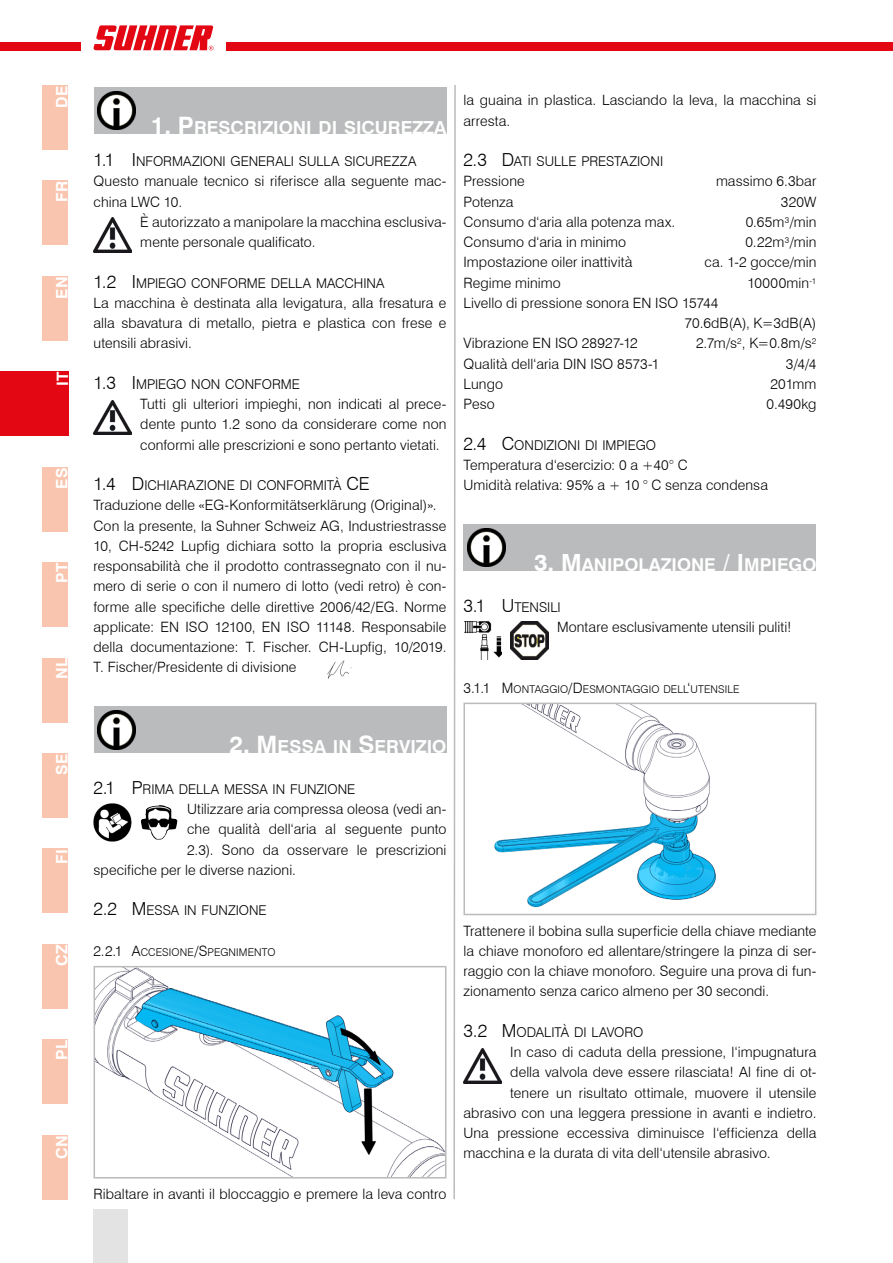
<style>
.page{position:relative;width:893px;height:1263px;background:#fff}
.page>*{position:absolute;margin:0;border:0;box-sizing:border-box;transform-origin:0 0}
.t1{font:700 24px "Swiss 721 BT";color:#fff}
.t2{font:700 18px "Swiss 721 BT";color:#fff}
.t3{font:700 17.85px "Swiss 721 BT";color:#fff}
.t4{font:700 15.75px "Swiss 721 BT";letter-spacing:.05em;color:#fff}
.t5{font:300 14.25px/20.2px "Swiss 721 BT";letter-spacing:.005em;color:#000}
.t6{font:300 14.25px "Swiss 721 BT";letter-spacing:.025em;color:#000}
.t7{font:300 13.5px "Swiss 721 BT";color:#000}
.t8{font:300 10.65px "Swiss 721 BT";letter-spacing:.015em;color:#000}
.s1{font-size:24px}
.s2{font-size:18px}
.s3{font-size:14.25px}
.s4{font-size:23.7px}
</style>
<div class="page">
<div style="left:43px;top:1135px;width:25px;height:64px;background:#f9c5af"></div>
<div style="left:43px;top:1039px;width:25px;height:65px;background:#f9c5af"></div>
<div style="left:43px;top:944px;width:25px;height:64px;background:#f9c5af"></div>
<div style="left:43px;top:849px;width:25px;height:64px;background:#f9c5af"></div>
<div style="left:43px;top:753px;width:25px;height:64px;background:#f9c5af"></div>
<div style="left:43px;top:658px;width:25px;height:64px;background:#f9c5af"></div>
<div style="left:43px;top:562px;width:25px;height:65px;background:#f9c5af"></div>
<div style="left:43px;top:467px;width:25px;height:64px;background:#f9c5af"></div>
<div style="left:43px;top:372px;width:25px;height:64px;background:#e30613"></div>
<img style="left:94px;top:218px;width:38px;height:35px">
<img style="left:94px;top:400px;width:38px;height:35px">
<div style="left:94px;top:707px;width:352px;height:46px;background:#babbbc"></div>
<img style="left:98px;top:711px;width:38px;height:38px">
<img style="left:94px;top:804px;width:38px;height:37px">
<img style="left:141px;top:805px;width:36px;height:34px">
<div style="left:94px;top:87px;width:352px;height:47px;background:#babbbc"></div>
<img style="left:98px;top:92px;width:38px;height:38px">
<img style="left:327px;top:660px;width:25px;height:19px">
<img style="left:97px;top:969px;width:346px;height:206px">
<div style="left:94px;top:966px;width:352px;height:212px;border:2px solid #babbbc"></div>
<div style="left:463px;top:524px;width:353px;height:47px;background:#babbbc"></div>
<img style="left:468px;top:529px;width:38px;height:38px">
<img style="left:464px;top:621px;width:38px;height:38px">
<img style="left:510px;top:621px;width:39px;height:38px">
<img style="left:463px;top:1048px;width:39px;height:35px">
<img style="left:494px;top:706px;width:222px;height:202px">
<div style="left:463px;top:703px;width:353px;height:212px;border:2px solid #babbbc"></div>
<div style="left:43px;top:276px;width:25px;height:65px;background:#f9c5af"></div>
<div style="left:43px;top:181px;width:25px;height:64px;background:#f9c5af"></div>
<div style="left:43px;top:85px;width:25px;height:65px;background:#f9c5af"></div>
<div style="left:0;top:43px;width:893px;height:8px;background:#e30613"></div>
<div style="left:81px;top:17px;width:144px;height:42px;background:#fff"></div>
<svg style="left:93px;top:25px;width:120px;height:26px"></svg>
<svg style="left:453px;top:85px;width:3px;height:1115px"></svg>
<div style="left:93px;top:1209px;width:34px;height:54px;background:#e3e3e3"></div>
<div style="left:0;top:371px;width:68px;height:64px;background:#e30613"></div>
<p class="t4" style="left:52px;top:108px;width:24px;rotate:-90deg">DE</p>
<p class="t4" style="left:52px;top:202px;width:23px;rotate:-90deg">FR</p>
<p class="t4" style="left:52px;top:299px;width:24px;rotate:-90deg">EN</p>
<p class="t4" style="left:53px;top:386px;width:16px;rotate:-90deg">IT</p>
<p class="t4" style="left:52px;top:489px;width:23px;rotate:-90deg">ES</p>
<p class="t4" style="left:52px;top:583px;width:22px;rotate:-90deg">PT</p>
<p class="t4" style="left:52px;top:679px;width:23px;rotate:-90deg">NL</p>
<p class="t4" style="left:52px;top:775px;width:23px;rotate:-90deg">SE</p>
<p class="t4" style="left:52px;top:864px;width:17px;rotate:-90deg">FI</p>
<p class="t4" style="left:52px;top:966px;width:23px;rotate:-90deg">CZ</p>
<p class="t4" style="left:52px;top:1060px;width:22px;rotate:-90deg">PL</p>
<p class="t4" style="left:52px;top:1159px;width:26px;rotate:-90deg">CN</p>
<p class="t2" style="left:151px;top:117px;width:55px"><span class="s1">1. P</span>RESCRIZI</p>
<p class="t2" style="left:279px;top:117px;width:122px">ONIDISICUREZZ</p>
<p class="t2" style="left:434px;top:117px;width:14px">A</p>
<p class="t7" style="left:94px;top:153px;width:324px"><span class="s2">1.1 I</span> NFORMAZIONI GENERALI SULLA SICUREZZA</p>
<p class="t5" style="left:94px;top:171px;width:354px">Questo manuale tecnico si riferisce alla seguente mac&shy;china LWC 10.</p>
<p class="t5" style="left:140px;top:211px;width:308px">È autorizzato a manipolare la macchina esclusiva&shy;mente personale qualificato.</p>
<p class="t7" style="left:94px;top:275px;width:293px"><span class="s2">1.2 I</span> MPIEGO CONFORME DELLA MACCHINA</p>
<p class="t5" style="left:94px;top:292px;width:354px;text-align:justify">La macchina è destinata alla levigatura, alla fresatura e alla sbavatura di metallo, pietra e plastica con frese e utensili abrasivi.</p>
<p class="t7" style="left:94px;top:376px;width:208px"><span class="s2">1.3 I</span> MPIEGO NON CONFORME</p>
<p class="t5" style="left:140px;top:394px;width:308px;text-align:justify">Tutti gli ulteriori impieghi, non indicati al prece&shy;dente punto 1.2 sono da considerare come non conformi alle prescrizioni e sono pertanto vietati.</p>
<p class="t7" style="left:94px;top:477px;width:265px"><span class="s2">1.4 D</span>ICHIARAZIONE DI CONFORMITÀ <span class="s2">CE</span></p>
<p class="t5" style="left:94px;top:495px;width:354px">Traduzione delle «EG-Konformitätserklärung (Original)».<br>Con la presente, la Suhner Schweiz AG, Industriestrasse 10, CH-5242 Lupfig dichiara sotto la propria esclusiva responsabilità che il prodotto contrassegnato con il nu&shy;mero di serie o con il numero di lotto (vedi retro) è con&shy;forme alle specifiche delle direttive 2006/42/EG. Norme applicate: EN ISO 12100, EN ISO 11148. Responsabile della documentazione: T. Fischer. CH-Lupfig, 10/2019.<br>T. Fischer/Presidente di divisione</p>
<h1 class="t1" style="left:229px;top:730px;width:61px">2. M<span class="s2">ESS</span></h1>
<p class="t2" style="left:314px;top:736px;width:134px">AIN <span class="s1">S</span>ERVIZIO</p>
<p class="t7" style="left:94px;top:781px;width:263px"><span class="s2">2.1 P</span>RIMA DELLA MESSA IN FUNZIONE</p>
<p class="t5" style="left:187px;top:799px;width:261px">Utilizzare aria compressa oleosa (vedi an-</p>
<p class="t5" style="left:187px;top:819px;width:261px">che qualità dell‘aria al seguente punto</p>
<p class="t5" style="left:187px;top:839px;width:261px">2.3). Sono da osservare le prescrizioni</p>
<p class="t5" style="left:94px;top:859px;width:204px">specifiche per le diverse nazioni.</p>
<p class="t7" style="left:94px;top:902px;width:175px"><span class="s2">2.2 M</span> ESSA IN FUNZIONE</p>
<p class="t8" style="left:94px;top:946px;width:184px"><span class="s3">2.2.1 A</span>CCESIONE<span class="s3">/S</span>PEGNIMENTO</p>
<p class="t5" style="left:94px;top:1183px;width:354px">Ribaltare in avanti il bloccaggio e premere la leva contro</p>
<p class="t5" style="left:463px;top:90px;width:354px">la guaina in plastica. Lasciando la leva, la macchina si arresta.</p>
<p class="t7" style="left:463px;top:153px;width:201px"><span class="s2">2.3 D</span>ATI SULLE PRESTAZIONI</p>
<p class="t5" style="left:463px;top:171px;width:63px">Pressione</p>
<p class="t5" style="left:716px;top:171px;width:102px">massimo 6.3bar</p>
<p class="t5" style="left:463px;top:191px;width:52px">Potenza</p>
<p class="t5" style="left:781px;top:191px;width:37px">320W</p>
<p class="t5" style="left:463px;top:211px;width:213px">Consumo d‘aria alla potenza max.</p>
<p class="t5" style="left:746px;top:211px;width:72px">0.65m<sup>3</sup>/min</p>
<p class="t5" style="left:463px;top:232px;width:164px">Consumo d‘aria in minimo</p>
<p class="t5" style="left:745px;top:232px;width:72px">0.22m<sup>3</sup>/min</p>
<p class="t5" style="left:463px;top:252px;width:170px">Impostazione oiler inattività</p>
<p class="t5" style="left:704px;top:252px;width:113px">ca. 1-2 gocce/min</p>
<p class="t5" style="left:463px;top:272px;width:99px">Regime minimo</p>
<p class="t6" style="left:747px;top:274px;width:70px">10000min<sup>-1</sup></p>
<p class="t5" style="left:463px;top:292px;width:257px">Livello di pressione sonora EN ISO 15744</p>
<p class="t5" style="left:685px;top:313px;width:133px">70.6dB(A), K=3dB(A)</p>
<p class="t5" style="left:463px;top:333px;width:176px">Vibrazione EN ISO 28927-12</p>
<p class="t5" style="left:696px;top:333px;width:122px">2.7m/s<sup>2</sup>, K=0.8m/s<sup>2</sup></p>
<p class="t5" style="left:463px;top:353px;width:197px">Qualità dell‘aria DIN ISO 8573-1</p>
<p class="t5" style="left:786px;top:353px;width:32px">3/4/4</p>
<p class="t5" style="left:463px;top:373px;width:41px">Lungo</p>
<p class="t5" style="left:770px;top:373px;width:47px">201mm</p>
<p class="t5" style="left:463px;top:394px;width:33px">Peso</p>
<p class="t5" style="left:767px;top:394px;width:51px">0.490kg</p>
<p class="t7" style="left:463px;top:437px;width:194px"><span class="s2">2.4 C</span>ONDIZIONI DI IMPIEGO</p>
<p class="t5" style="left:463px;top:454px;width:306px">Temperatura d‘esercizio: 0 a +40° C<br>Umidità relativa: 95% a + 10 ° C senza condensa</p>
<p class="t3" style="left:534px;top:554px;width:284px"><span class="s4">3. M</span>ANIPOLAZIONE <span class="s4">/ I</span>MPIEGO</p>
<p class="t7" style="left:463px;top:599px;width:99px"><span class="s2">3.1 U</span>TENSILI</p>
<p class="t5" style="left:557px;top:616px;width:236px">Montare esclusivamente utensili puliti!</p>
<p class="t8" style="left:463px;top:682px;width:278px"><span class="s3">3.1.1 M</span> ONTAGGIO<span class="s3">/D</span> ESMONTAGGIO DELL<span class="s3">‘</span>UTENSILE</p>
<p class="t5" style="left:463px;top:920px;width:354px;text-align:justify">Trattenere il bobina sulla superficie della chiave mediante la chiave monoforo ed allentare/stringere la pinza di ser&shy;raggio con la chiave monoforo. Seguire una prova di fun&shy;zionamento senza carico almeno per 30 secondi.</p>
<p class="t7" style="left:463px;top:1024px;width:181px"><span class="s2">3.2 M</span> ODALITÀ DI LAVORO</p>
<p class="t5" style="left:510px;top:1042px;width:308px">In caso di caduta della pressione, l‘impugnatura</p>
<p class="t5" style="left:510px;top:1062px;width:308px">della valvola deve essere rilasciata! Al fine di ot-</p>
<p class="t5" style="left:510px;top:1082px;width:308px">tenere un risultato ottimale, muovere il utensile</p>
<p class="t5" style="left:463px;top:1102px;width:354px">abrasivo con una leggera pressione in avanti e indietro.</p>
<p class="t5" style="left:463px;top:1123px;width:354px">Una pressione eccessiva diminuisce l‘efficienza della</p>
<p class="t5" style="left:463px;top:1143px;width:309px">macchina e la durata di vita dell‘utensile abrasivo.</p>
</div>
